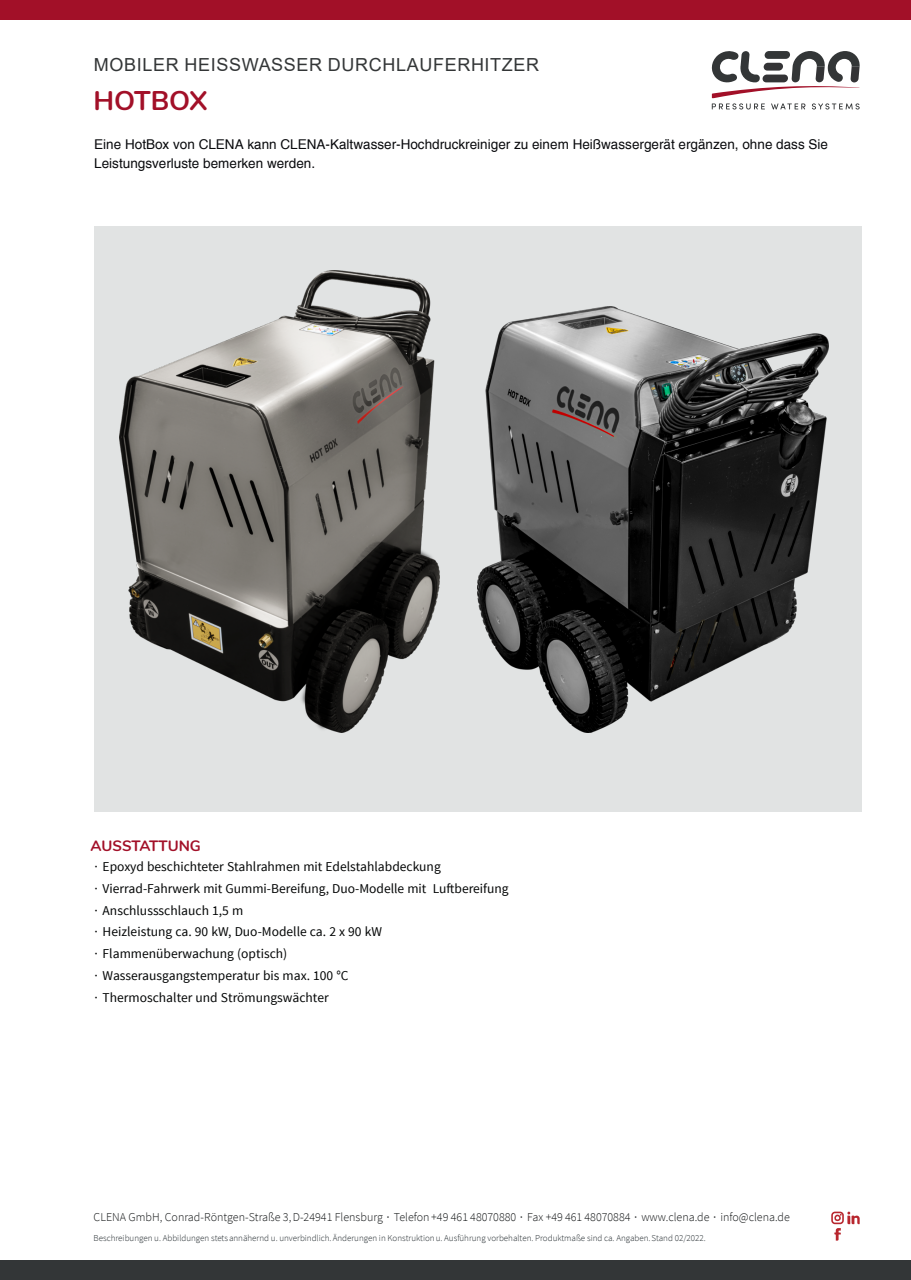
<style>
.page{position:relative;width:911px;height:1280px;background:#fff}
.page>*{position:absolute;margin:0;border:0;box-sizing:border-box;transform-origin:0 0}
.t1{font:700 27px "Nunito";color:#a21028}
.t2{font:18px "Arial";letter-spacing:.035em;color:#333637}
.t3{font:700 15px "Nunito";color:#a21028}
.t4{font:13.5px/21.8px "Source Sans Pro";color:#030505}
.t5{font:13.5px/19.5px "Helvetica";color:#08090c}
.t6{font:300 12px "Source Sans Pro";color:#101314}
.t7{font:300 9px "Source Sans Pro";color:#222a2e}
.s1{font-weight:400}
</style>
<div class="page">
<div style="left:94px;top:227px;width:767px;height:585px;background:#e1e3e3"></div>
<svg style="left:831px;top:1212px;width:28px;height:29px"></svg>
<svg style="left:711px;top:51px;width:149px;height:59px"></svg>
<div style="left:0;top:0;width:910px;height:19px;background:#a21028"></div>
<div style="left:0;top:1261px;width:910px;height:19px;background:#333637"></div>
<img style="left:120px;top:270px;width:319px;height:462px">
<img style="left:477px;top:306px;width:351px;height:426px">
<h2 class="t2" style="left:94px;top:57px;width:446px">MOBILER HEISSWASSER DURCHLAUFERHITZER</h2>
<h1 class="t1" style="left:94px;top:82px;width:115px">HOTBOX</h1>
<p class="t5" style="left:94px;top:135px;width:735px">Eine HotBox von CLENA kann CLENA-Kaltwasser-Hochdruckreiniger zu einem Heißwassergerät ergänzen, ohne dass Sie<br>Leistungsverluste bemerken werden.</p>
<p class="t3" style="left:90px;top:835px;width:112px">AUSSTATTUNG</p>
<p class="t4" style="left:93px;top:857px;width:417px">∙ Epoxyd beschichteter Stahlrahmen mit Edelstahlabdeckung<br>∙ Vierrad-Fahrwerk mit Gummi-Bereifung, Duo-Modelle mit Luftbereifung ∙ Anschlussschlauch 1,5 m<br>∙ Heizleistung ca. 90 kW, Duo-Modelle ca. 2 x 90 kW<br>∙ Flammenüberwachung (optisch)<br>∙ Wasserausgangstemperatur bis max. 100 °C<br>∙ Thermoschalter und Strömungswächter</p>
<p class="t6" style="left:94px;top:1212px;width:697px">CLENA GmbH, Conrad-Röntgen-Straße 3,D-24941 Flensburg <span class="s1">∙</span> Telefon+49 461 48070880 <span class="s1">∙</span> Fax +49 461 48070884 <span class="s1">∙</span> www.clena.de <span class="s1">∙</span> info@clena.de</p>
<p class="t7" style="left:94px;top:1234px;width:613px">Beschreibungen u. Abbildungen stetsannähernd u. unverbindlich.Änderungen in Konstruktionu. Ausführung vorbehalten. Produktmaße sind ca. Angaben.Stand 02/2022.</p>
</div>
